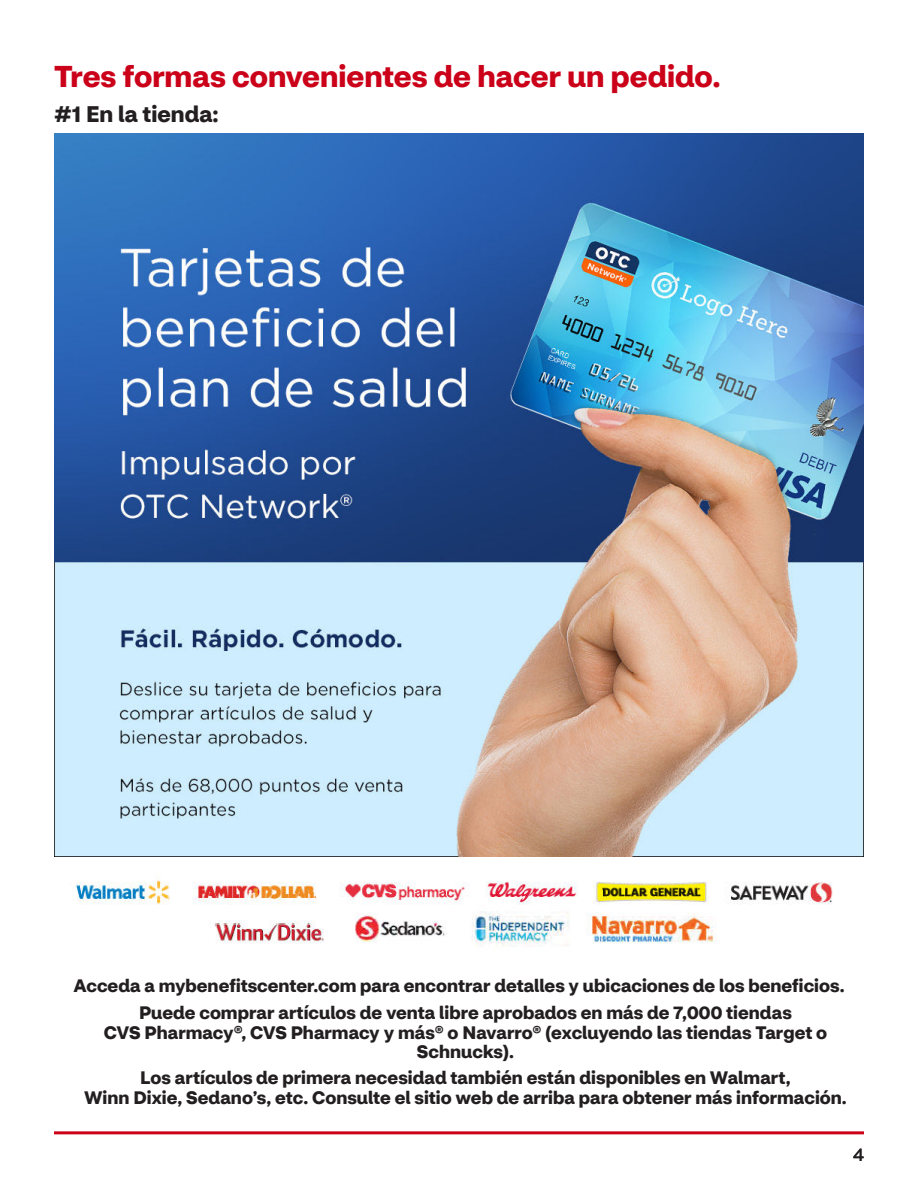
<style>
.page{position:relative;width:918px;height:1188px;background:#fff}
.page>*{position:absolute;margin:0;border:0;box-sizing:border-box;transform-origin:0 0}
.t1{font:700 30px "CVS Health Sans";color:#cb0019}
.t2{font:700 22.5px "CVS Health Sans";letter-spacing:.005em;color:#231f20}
.t3{font:700 18px/19.5px "CVS Health Sans";color:#231f20;text-align:center}
.t4{font:18px "CVS Health Sans";color:#231f20}
</style>
<div class="page">
<hr style="left:54px;top:1131px;width:810px;height:3px;background:#cb0019">
<img style="left:54px;top:133px;width:810px;height:724px">
<img style="left:75px;top:879px;width:758px;height:67px">
<h1 class="t1" style="left:54px;top:59px;width:668px">Tres formas convenientes de hacer un pedido.</h1>
<p class="t2" style="left:54px;top:101px;width:166px">#1 En la tienda:</p>
<p class="t3" style="left:73px;top:976px;width:773px">Acceda a mybenefitscenter.com para encontrar detalles y ubicaciones de los beneficios.</p>
<p class="t3" style="left:104px;top:1003px;width:725px">Puede comprar artículos de venta libre aprobados en más de 7,000 tiendas<br>CVS Pharmacy®, CVS Pharmacy y más® o Navarro® (excluyendo las tiendas Target o<br>Schnucks).</p>
<p class="t3" style="left:84px;top:1068px;width:764px">Los artículos de primera necesidad también están disponibles en Walmart,<br>Winn Dixie, Sedano’s, etc. Consulte el sitio web de arriba para obtener más información.</p>
<p class="t4" style="left:853px;top:1145px;width:12px">4</p>
</div>
